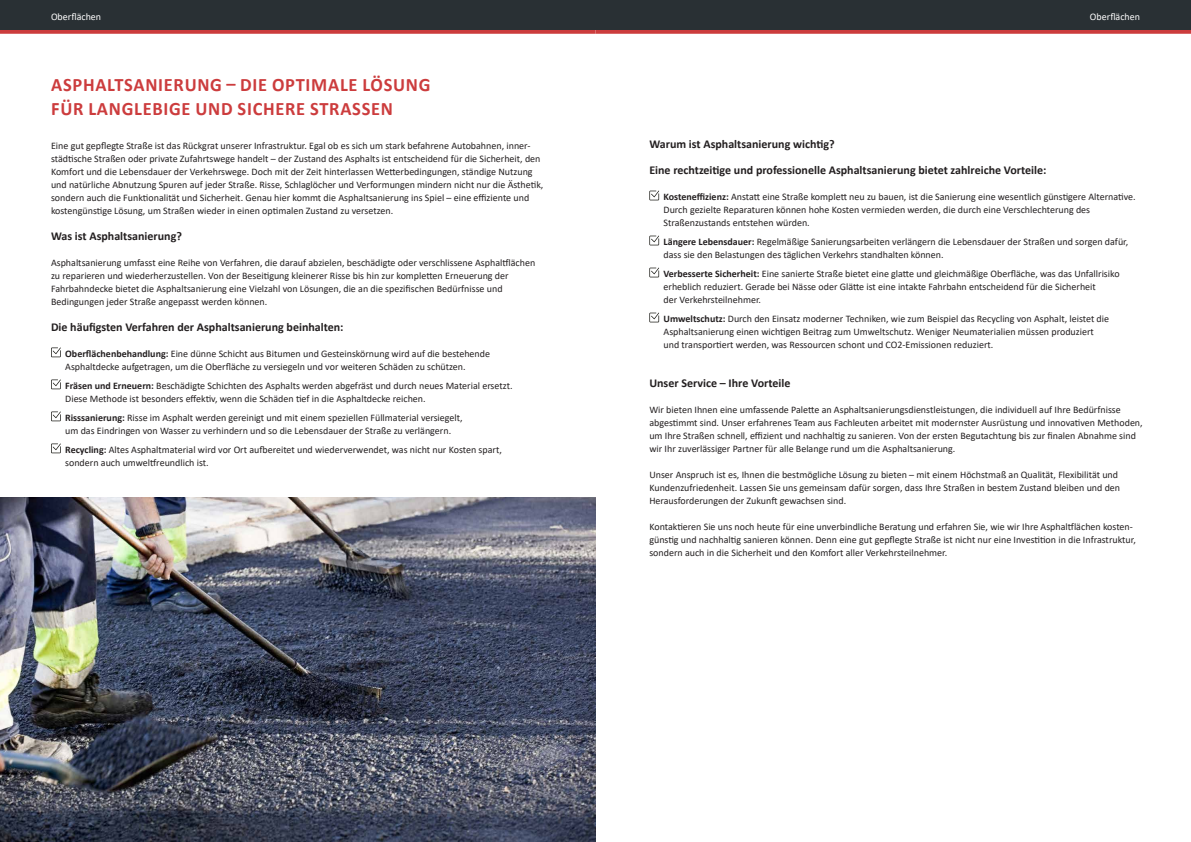
<style>
.page{position:relative;width:1191px;height:842px;background:#fff}
.page>*{position:absolute;margin:0;border:0;box-sizing:border-box;transform-origin:0 0}
.t1{font:700 19px/24px "Calibri";letter-spacing:.04em;color:#cc3c3d}
.t2{font:700 12px/26px "Calibri";color:#231f20}
.t3{font:10px/13px "Calibri";color:#231f20}
.t4{font:10px "Calibri";color:#fff}
.s1{font-weight:700}
</style>
<div class="page">
<svg style="left:0;top:30px;width:595px;height:4px;background:#ce4748"></svg>
<div style="left:0;top:0;width:598px;height:30px;background:#293034"></div>
<svg style="left:51px;top:347px;width:10px;height:10px"></svg>
<svg style="left:51px;top:379px;width:10px;height:10px"></svg>
<svg style="left:51px;top:411px;width:10px;height:10px"></svg>
<svg style="left:51px;top:443px;width:10px;height:10px"></svg>
<svg style="left:649px;top:191px;width:10px;height:9px"></svg>
<svg style="left:649px;top:236px;width:10px;height:9px"></svg>
<svg style="left:649px;top:268px;width:10px;height:9px"></svg>
<svg style="left:649px;top:313px;width:10px;height:9px"></svg>
<svg style="left:595px;top:30px;width:596px;height:4px;background:#ce4748"></svg>
<div style="left:595px;top:0;width:596px;height:30px;background:#293034"></div>
<img style="left:0;top:497px;width:595px;height:345px">
<p class="t4" style="left:51px;top:9px;width:52px">Oberflächen</p>
<p class="t4" style="left:1090px;top:9px;width:52px">Oberflächen</p>
<h1 class="t1" style="left:51px;top:72px;width:381px">ASPHALTSANIERUNG – DIE OPTIMALE LÖSUNG<br>FÜR LANGLEBIGE UND SICHERE STRASSEN</h1>
<p class="t3" style="left:51px;top:139px;width:494px">Eine gut gepflegte Straße ist das Rückgrat unserer Infrastruktur. Egal ob es sich um stark befahrene Autobahnen, inner&shy;städtische Straßen oder private Zufahrtswege handelt – der Zustand des Asphalts ist entscheidend für die Sicherheit, den Komfort und die Lebensdauer der Verkehrswege. Doch mit der Zeit hinterlassen Wetterbedingungen, ständige Nutzung und natürliche Abnutzung Spuren auf jeder Straße. Risse, Schlaglöcher und Verformungen mindern nicht nur die Ästhetik, sondern auch die Funktionalität und Sicherheit. Genau hier kommt die Asphaltsanierung ins Spiel – eine effiziente und kostengünstige Lösung, um Straßen wieder in einen optimalen Zustand zu versetzen.</p>
<p class="t2" style="left:51px;top:223px;width:132px">Was ist Asphaltsanierung?</p>
<p class="t3" style="left:51px;top:256px;width:486px">Asphaltsanierung umfasst eine Reihe von Verfahren, die darauf abzielen, beschädigte oder verschlissene Asphaltflächen zu reparieren und wiederherzustellen. Von der Beseitigung kleinerer Risse bis hin zur kompletten Erneuerung der Fahrbahndecke bietet die Asphaltsanierung eine Vielzahl von Lösungen, die an die spezifischen Bedürfnisse und Bedingungen jeder Straße angepasst werden können.</p>
<p class="t2" style="left:51px;top:314px;width:294px">Die häufigsten Verfahren der Asphaltsanierung beinhalten:</p>
<p class="t3" style="left:65px;top:347px;width:426px"><span class="s1">Oberflächenbehandlung:</span> Eine dünne Schicht aus Bitumen und Gesteinskörnung wird auf die bestehende<br>Asphaltdecke aufgetragen, um die Oberfläche zu versiegeln und vor weiteren Schäden zu schützen.</p>
<p class="t3" style="left:65px;top:379px;width:449px"><span class="s1">Fräsen und Erneuern:</span> Beschädigte Schichten des Asphalts werden abgefräst und durch neues Material ersetzt.<br>Diese Methode ist besonders effektiv, wenn die Schäden tief in die Asphaltdecke reichen.</p>
<p class="t3" style="left:65px;top:411px;width:399px"><span class="s1">Risssanierung:</span> Risse im Asphalt werden gereinigt und mit einem speziellen Füllmaterial versiegelt, um das Eindringen von Wasser zu verhindern und so die Lebensdauer der Straße zu verlängern.</p>
<p class="t3" style="left:65px;top:443px;width:438px"><span class="s1">Recycling:</span> Altes Asphaltmaterial wird vor Ort aufbereitet und wiederverwendet, was nicht nur Kosten spart, sondern auch umweltfreundlich ist.</p>
<p class="t2" style="left:649px;top:131px;width:398px">Warum ist Asphaltsanierung wichtig?<br>Eine rechtzeitige und professionelle Asphaltsanierung bietet zahlreiche Vorteile:</p>
<p class="t3" style="left:663px;top:190px;width:474px"><span class="s1">Kosteneffizienz:</span> Anstatt eine Straße komplett neu zu bauen, ist die Sanierung eine wesentlich günstigere Alternative.<br>Durch gezielte Reparaturen können hohe Kosten vermieden werden, die durch eine Verschlechterung des<br>Straßenzustands entstehen würden.</p>
<p class="t3" style="left:663px;top:235px;width:466px"><span class="s1">Längere Lebensdauer:</span> Regelmäßige Sanierungsarbeiten verlängern die Lebensdauer der Straßen und sorgen dafür, dass sie den Belastungen des täglichen Verkehrs standhalten können.</p>
<p class="t3" style="left:663px;top:267px;width:457px"><span class="s1">Verbesserte Sicherheit:</span> Eine sanierte Straße bietet eine glatte und gleichmäßige Oberfläche, was das Unfallrisiko erheblich reduziert. Gerade bei Nässe oder Glätte ist eine intakte Fahrbahn entscheidend für die Sicherheit<br>der Verkehrsteilnehmer.</p>
<p class="t3" style="left:663px;top:312px;width:447px"><span class="s1">Umweltschutz:</span> Durch den Einsatz moderner Techniken, wie zum Beispiel das Recycling von Asphalt, leistet die<br>Asphaltsanierung einen wichtigen Beitrag zum Umweltschutz. Weniger Neumaterialien müssen produziert und transportiert werden, was Ressourcen schont und CO2-Emissionen reduziert.</p>
<p class="t2" style="left:649px;top:370px;width:143px">Unser Service – Ihre Vorteile</p>
<p class="t3" style="left:649px;top:403px;width:495px">Wir bieten Ihnen eine umfassende Palette an Asphaltsanierungsdienstleistungen, die individuell auf Ihre Bedürfnisse abgestimmt sind. Unser erfahrenes Team aus Fachleuten arbeitet mit modernster Ausrüstung und innovativen Methoden, um Ihre Straßen schnell, effizient und nachhaltig zu sanieren. Von der ersten Begutachtung bis zur finalen Abnahme sind wir Ihr zuverlässiger Partner für alle Belange rund um die Asphaltsanierung.</p>
<p class="t3" style="left:649px;top:468px;width:472px">Unser Anspruch ist es, Ihnen die bestmögliche Lösung zu bieten – mit einem Höchstmaß an Qualität, Flexibilität und<br>Kundenzufriedenheit. Lassen Sie uns gemeinsam dafür sorgen, dass Ihre Straßen in bestem Zustand bleiben und den<br>Herausforderungen der Zukunft gewachsen sind.</p>
<p class="t3" style="left:649px;top:520px;width:488px">Kontaktieren Sie uns noch heute für eine unverbindliche Beratung und erfahren Sie, wie wir Ihre Asphaltflächen kosten&shy;günstig und nachhaltig sanieren können. Denn eine gut gepflegte Straße ist nicht nur eine Investition in die Infrastruktur, sondern auch in die Sicherheit und den Komfort aller Verkehrsteilnehmer.</p>
</div>
